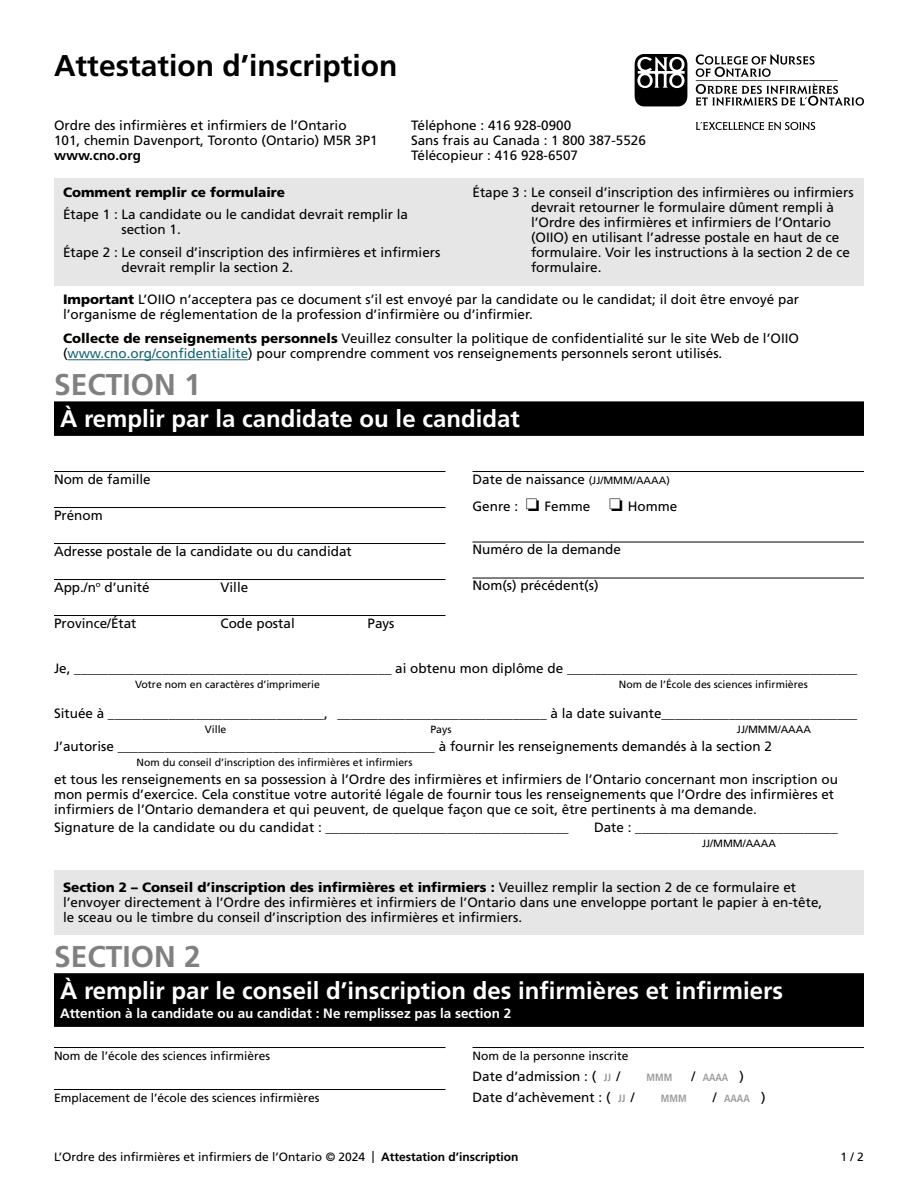
<style>
.page{position:relative;width:918px;height:1188px;background:#fff}
.page>*{position:absolute;margin:0;border:0;box-sizing:border-box;transform-origin:0 0}
.Main_head{font:700 30px "Frutiger LT Std";color:#000}
.Head_Section{font:700 30px "Frutiger LT Std";color:#808080}
.Head_Line{font:700 24px "Frutiger LT Std";color:#fff}
.Text{font:13.5px/15px "Frutiger LT Std";color:#000}
.Instructions{font:13.5px/15px "Frutiger LT Std";color:#000}
.Additional_info{font:13.5px/15px "Frutiger LT Std";color:#000}
.Address_text{font:13.5px "Frutiger LT Std";color:#000}
.Text_Line_on_24{font:13.5px "Frutiger LT Std";color:#000}
.Text_2{font:13.5px "Frutiger LT Std";color:#000}
.Headline_sub_head{font:700 13.5px "Frutiger LT Std";color:#fff}
.Text_Boxes_4pt_before{font:13.5px "Frutiger LT Std";color:#000}
.Instructions-2{font:900 13.5px "Frutiger LT Std";color:#000}
.Text_Boxes{font:13.5px "Frutiger LT Std";color:#000}
.Text_Line_on_24_5pt_above{font:13.5px "Frutiger LT Std";color:#000}
.Address_text-2{font:700 13.5px "Frutiger LT Std";color:#000}
.Text_Line_on_28{font:12px "Frutiger LT Std";color:#000}
.Text_sub_text{font:10.5px "Frutiger LT Std";color:#000}
.Text_sub_text_2{font:10.5px "Frutiger LT Std";color:#000}
.Text_Boxes_4pt_before-2{font:700 condensed 10.5px "Frutiger LT Std";color:#999}
.Text-2{font:10.5px "Frutiger LT Std";color:#000}
.s1{font-weight:900}
.s2{color:#166474}
.s3{font-size:10.5px}
.s4{font-weight:700;font-stretch:condensed;font-size:10.5px;color:#999}
.s5{font-weight:400;font-stretch:normal;font-size:13.5px;color:#000}
.s6{font-weight:700}
</style>
<div class="page">
<svg style="left:635px;top:54px;width:229px;height:76px"></svg>
<div style="left:54px;top:178px;width:810px;height:108px;background:#e6e6e6"></div>
<hr style="left:67px;top:359px;width:181px;height:1px;background:#166474">
<div style="left:54px;top:401px;width:810px;height:35px;background:#000"></div>
<hr style="left:54px;top:471px;width:392px;height:1px;background:#000">
<hr style="left:54px;top:507px;width:392px;height:1px;background:#000">
<hr style="left:54px;top:543px;width:392px;height:1px;background:#000">
<hr style="left:54px;top:579px;width:392px;height:1px;background:#000">
<hr style="left:54px;top:615px;width:392px;height:1px;background:#000">
<hr style="left:472px;top:471px;width:392px;height:1px;background:#000">
<hr style="left:472px;top:542px;width:392px;height:1px;background:#000">
<hr style="left:472px;top:578px;width:392px;height:1px;background:#000">
<div style="left:54px;top:973px;width:810px;height:35px;background:#000"></div>
<div style="left:54px;top:997px;width:810px;height:30px;background:#000"></div>
<hr style="left:54px;top:1047px;width:392px;height:1px;background:#000">
<hr style="left:54px;top:1089px;width:392px;height:1px;background:#000">
<hr style="left:472px;top:1047px;width:392px;height:1px;background:#000">
<div style="left:54px;top:870px;width:810px;height:64px;background:#e6e6e6"></div>
<h1 class="Main_head" style="left:54px;top:48px;width:345px">Attestation d’inscription</h1>
<p class="Address_text" style="left:54px;top:117px;width:294px">Ordre des infirmières et infirmiers de l’Ontario</p>
<p class="Address_text" style="left:54px;top:132px;width:325px">101, chemin Davenport, Toronto (Ontario) M5R 3P1</p>
<p class="Address_text-2" style="left:54px;top:147px;width:89px">www.cno.org</p>
<p class="Address_text" style="left:411px;top:117px;width:162px">Téléphone : 416 928-0900</p>
<p class="Address_text" style="left:411px;top:132px;width:236px">Sans frais au Canada : 1 800 387-5526</p>
<p class="Address_text" style="left:411px;top:147px;width:169px">Télécopieur : 416 928-6507</p>
<p class="Instructions" style="left:531px;top:185px;width:324px;text-indent:-59px">Étape 3 : Le conseil d’inscription des infirmières ou infirmiers devrait retourner le formulaire dûment rempli à l’Ordre des infirmières et infirmiers de l’Ontario (OIIO) en utilisant l’adresse postale en haut de ce formulaire. Voir les instructions à la section 2 de ce formulaire.</p>
<p class="Additional_info" style="left:63px;top:292px;width:738px"><span class="s1">Important</span> L’OIIO n’acceptera pas ce document s’il est envoyé par la candidate ou le candidat; il doit être envoyé par l’organisme de réglementation de la profession d’infirmière ou d’infirmier.</p>
<p class="Additional_info" style="left:63px;top:331px;width:738px"><span class="s1">Collecte de renseignements personnels</span> Veuillez consulter la politique de confidentialité sur le site Web de l’OIIO (<span class="s2">www.cno.org/confidentialite</span>) pour comprendre comment vos renseignements personnels seront utilisés.</p>
<h2 class="Head_Section" style="left:54px;top:367px;width:148px">SECTION 1</h2>
<h2 class="Head_Line" style="left:60px;top:404px;width:461px">À remplir par la candidate ou le candidat</h2>
<p class="Instructions-2" style="left:63px;top:184px;width:223px">Comment remplir ce formulaire</p>
<p class="Instructions" style="left:122px;top:207px;width:288px;text-indent:-59px">Étape 1 : La candidate ou le candidat devrait remplir la section 1.</p>
<p class="Instructions" style="left:122px;top:245px;width:320px;text-indent:-59px">Étape 2 : Le conseil d’inscription des infirmières et infirmiers devrait remplir la section 2.</p>
<p class="Text_Line_on_24" style="left:54px;top:471px;width:98px">Nom de famille</p>
<p class="Text_Line_on_24" style="left:54px;top:507px;width:50px">Prénom</p>
<p class="Text_Line_on_24" style="left:54px;top:543px;width:299px">Adresse postale de la candidate ou du candidat</p>
<p class="Text_Line_on_24" style="left:54px;top:579px;width:97px">App./n<sup>o</sup> d’unité</p>
<p class="Text_Line_on_24" style="left:220px;top:579px;width:29px">Ville</p>
<p class="Text_Line_on_24" style="left:54px;top:615px;width:84px">Province/État</p>
<p class="Text_Line_on_24" style="left:220px;top:615px;width:76px">Code postal</p>
<p class="Text_Line_on_24" style="left:367px;top:615px;width:29px">Pays</p>
<p class="Text_Line_on_24" style="left:472px;top:471px;width:199px">Date de naissance <span class="s3">(JJ/MMM/AAAA)</span></p>
<p class="Text_Boxes" style="left:472px;top:498px;width:206px">Genre : ❏ Femme ❏ Homme</p>
<p class="Text_Line_on_24_5pt_above" style="left:472px;top:542px;width:150px">Numéro de la demande</p>
<p class="Text_Line_on_24" style="left:472px;top:578px;width:127px">Nom(s) précédent(s)</p>
<p class="Text" style="left:54px;top:660px;width:805px">Je, _______________________________________________ ai obtenu mon diplôme de ___________________________________________</p>
<p class="Text_sub_text_2" style="left:135px;top:678px;width:187px">Votre nom en caractères d’imprimerie</p>
<p class="Text_sub_text_2" style="left:619px;top:678px;width:191px">Nom de l’École des sciences infirmières</p>
<p class="Text_2" style="left:54px;top:705px;width:805px">Située à ________________________________, _______________________________ à la date suivante_____________________________</p>
<p class="Text_sub_text" style="left:205px;top:723px;width:23px">Ville</p>
<p class="Text_sub_text" style="left:430px;top:723px;width:23px">Pays</p>
<p class="Text_sub_text" style="left:737px;top:723px;width:76px">JJ/MMM/AAAA</p>
<p class="Text" style="left:54px;top:738px;width:719px">J’autorise _______________________________________________ à fournir les renseignements demandés à la section 2</p>
<p class="Text_sub_text" style="left:137px;top:756px;width:277px">Nom du conseil d’inscription des infirmières et infirmiers</p>
<p class="Text" style="left:54px;top:771px;width:785px">et tous les renseignements en sa possession à l’Ordre des infirmières et infirmiers de l’Ontario concernant mon inscription ou mon permis d’exercice. Cela constitue votre autorité légale de fournir tous les renseignements que l’Ordre des infirmières et infirmiers de l’Ontario demandera et qui peuvent, de quelque façon que ce soit, être pertinents à ma demande.</p>
<p class="Text" style="left:54px;top:819px;width:516px">Signature de la candidate ou du candidat : ____________________________________</p>
<p class="Text" style="left:594px;top:819px;width:245px">Date : ______________________________</p>
<p class="Text-2" style="left:702px;top:837px;width:76px">JJ/MMM/AAAA</p>
<p class="Text" style="left:63px;top:880px;width:761px"><span class="s1">Section 2 – Conseil d’inscription des infirmières et infirmiers :</span> Veuillez remplir la section 2 de ce formulaire et l’envoyer directement à l’Ordre des infirmières et infirmiers de l’Ontario dans une enveloppe portant le papier à en-tête, le sceau ou le timbre du conseil d’inscription des infirmières et infirmiers.</p>
<h2 class="Head_Section" style="left:54px;top:939px;width:148px">SECTION 2</h2>
<h2 class="Head_Line" style="left:60px;top:976px;width:725px">À remplir par le conseil d’inscription des infirmières et infirmiers</h2>
<p class="Headline_sub_head" style="left:60px;top:1005px;width:453px">Attention à la candidate ou au candidat : Ne remplissez pas la section 2</p>
<p class="Text_Line_on_28" style="left:54px;top:1049px;width:218px">Nom de l’école des sciences infirmières</p>
<p class="Text_Line_on_28" style="left:54px;top:1091px;width:267px">Emplacement de l’école des sciences infirmières</p>
<p class="Text_Line_on_28" style="left:472px;top:1049px;width:158px">Nom de la personne inscrite</p>
<p class="Text_Boxes_4pt_before" style="left:472px;top:1068px;width:149px">Date d’admission : ( <span class="s4">JJ</span> /</p>
<p class="Text_Boxes_4pt_before-2" style="left:647px;top:1071px;width:27px">MMM</p>
<p class="Text_Boxes_4pt_before-2" style="left:691px;top:1071px;width:54px"><span class="s5">/</span> AAAA <span class="s5">)</span></p>
<p class="Text_Boxes_4pt_before" style="left:472px;top:1089px;width:164px">Date d’achèvement : ( <span class="s4">JJ</span> /</p>
<p class="Text_Boxes_4pt_before-2" style="left:661px;top:1092px;width:27px">MMM</p>
<p class="Text_Boxes_4pt_before-2" style="left:713px;top:1092px;width:54px"><span class="s5">/</span> AAAA <span class="s5">)</span></p>
<p class="Text_Line_on_28" style="left:54px;top:1150px;width:466px">L’Ordre des infirmières et infirmiers de l’Ontario © 2024 | <span class="s6">Attestation d’inscription</span></p>
<p class="Text_Line_on_28" style="left:841px;top:1150px;width:25px">1 / 2</p>
</div>
